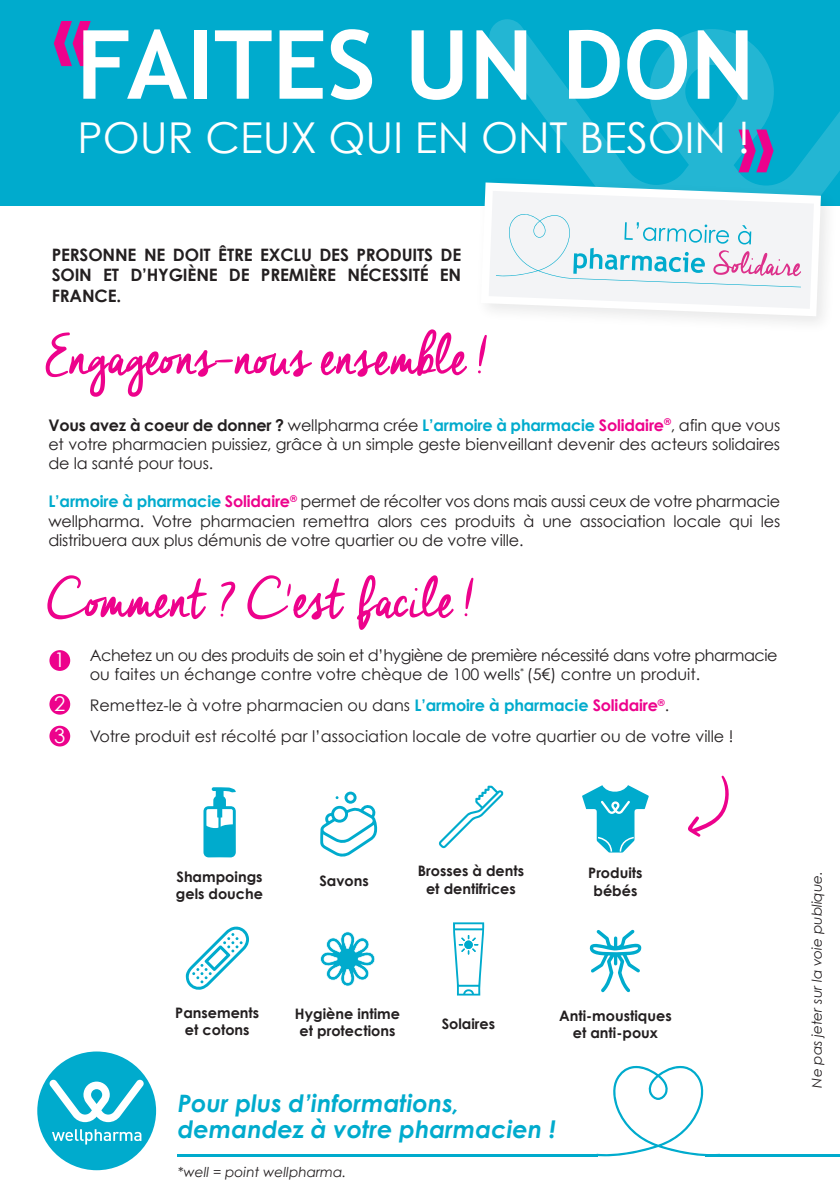
<style>
.page{position:relative;width:840px;height:1191px;background:#fff}
.page>*{position:absolute;margin:0;border:0;box-sizing:border-box;transform-origin:0 0}
.t1{font:700 95.6px "Trebuchet MS";color:#fff}
.t2{font:68px "Cheddar Jack";letter-spacing:-.025em;color:#ed028c}
.t3{font:42.6px "Century Gothic";color:#fff}
.t4{font:italic 700 24px/26.6px "Century Gothic";color:#00abcd}
.t5{font:20.2px/32.6px "Century Gothic";color:#fff}
.t6{font:700 17.2px/20.6px "Century Gothic";letter-spacing:-.01em;color:#231f20;text-align:justify}
.t7{font:16px/19.2px "Century Gothic";letter-spacing:-.01em;color:#231f20;text-align:justify}
.t8{font:16px/19.2px "Century Gothic";letter-spacing:-.03em;color:#231f20}
.t9{font:700 14.4px/17.4px "Century Gothic";color:#231f20;text-align:center}
.t10{font:italic 13.8px "Century Gothic";color:#231f20}
.s1{font-weight:700}
.s2{font-weight:700;color:#00abcd}
.s3{font-weight:700;color:#ed028c}
</style>
<div class="page">
<div style="left:0;top:0;width:839px;height:206px;background:#00abcd"></div>
<svg style="left:489px;top:19px;width:350px;height:152px"></svg>
<svg style="left:54px;top:21px;width:37px;height:45px"></svg>
<svg style="left:738px;top:130px;width:35px;height:41px"></svg>
<svg style="left:688px;top:775px;width:41px;height:62px"></svg>
<div style="left:37px;top:1051px;width:119px;height:119px;background:#00abcd;border-radius:50%"></div>
<svg style="left:50px;top:1079px;width:94px;height:65px"></svg>
<div style="left:49px;top:694px;width:21px;height:20px;background:#ed028c;border-radius:50%"></div>
<div style="left:49px;top:725px;width:21px;height:21px;background:#ed028c;border-radius:50%"></div>
<div style="left:49px;top:650px;width:21px;height:21px;background:#ed028c;border-radius:50%"></div>
<hr style="left:178px;top:1154px;width:419px;height:2px;background:#00abcd">
<hr style="left:704px;top:1154px;width:135px;height:2px;background:#00abcd">
<svg style="left:596px;top:1065px;width:123px;height:92px"></svg>
<svg style="left:186px;top:926px;width:63px;height:63px"></svg>
<svg style="left:203px;top:787px;width:33px;height:70px"></svg>
<svg style="left:320px;top:931px;width:55px;height:55px"></svg>
<div style="left:337px;top:948px;width:21px;height:21px;background:#00abcd;border-radius:50%"></div>
<svg style="left:453px;top:922px;width:31px;height:73px"></svg>
<svg style="left:589px;top:930px;width:52px;height:62px"></svg>
<svg style="left:320px;top:791px;width:57px;height:66px"></svg>
<svg style="left:438px;top:785px;width:65px;height:63px"></svg>
<svg style="left:582px;top:785px;width:66px;height:67px"></svg>
<img style="left:584px;top:171px;width:255px;height:151px">
<svg style="left:484px;top:182px;width:336px;height:134px"></svg>
<svg style="left:488px;top:191px;width:325px;height:118px"></svg>
<h1 class="t1" style="left:76px;top:5px;width:679px">FAITES UN DON</h1>
<h3 class="t3" style="left:78px;top:112px;width:674px">POUR CEUX QUI EN ONT BESOIN !</h3>
<p class="t6" style="left:52px;top:244px;width:411px">PERSONNE NE DOIT ÊTRE EXCLU DES PRODUITS DE SOIN ET D’HYGIÈNE DE PREMIÈRE NÉCESSITÉ EN FRANCE.</p>
<h2 class="t2" style="left:45px;top:318px;width:443px">Engageons-nous ensemble !</h2>
<p class="t7" style="left:48px;top:415px;width:733px"><span class="s1">Vous avez à coeur de donner ?</span> wellpharma crée <span class="s2">L’armoire à pharmacie</span> <span class="s3">Solidaire</span><sup>®</sup>, afin que vous et votre pharmacien puissiez, grâce à un simple geste bienveillant devenir des acteurs solidaires de la santé pour tous.</p>
<p class="t7" style="left:48px;top:492px;width:733px"><span class="s2">L’armoire à pharmacie</span> <span class="s3">Solidaire</span><sup>®</sup> permet de récolter vos dons mais aussi ceux de votre pharmacie wellpharma. Votre pharmacien remettra alors ces produits à une association locale qui les distribuera aux plus démunis de votre quartier ou de votre ville.</p>
<h2 class="t2" style="left:47px;top:561px;width:428px">Comment ? C'est facile !</h2>
<p class="t5" style="left:54px;top:643px;width:13px">1</p>
<p class="t5" style="left:54px;top:687px;width:13px">2<br>3</p>
<p class="t8" style="left:90px;top:645px;width:688px">Achetez un ou des produits de soin et d’hygiène de première nécessité dans votre pharmacie ou faites un échange contre votre chèque de 100 wells<sup>*</sup> (5€) contre un produit.</p>
<p class="t7" style="left:90px;top:689px;width:645px;line-height:30.8px">Remettez-le à votre pharmacien ou dans <span class="s2">L’armoire à pharmacie</span> <span class="s3">Solidaire</span><sup>®</sup>.<br>Votre produit est récolté par l’association locale de votre quartier ou de votre ville !</p>
<p class="t9" style="left:176px;top:868px;width:89px;text-align:left">Shampoings gels douche</p>
<p class="t9" style="left:319px;top:871px;width:51px">Savons</p>
<p class="t9" style="left:417px;top:862px;width:108px">Brosses à dents et dentifrices</p>
<p class="t9" style="left:588px;top:864px;width:56px">Produits bébés</p>
<p class="t9" style="left:175px;top:1003px;width:85px">Pansements et cotons</p>
<p class="t9" style="left:295px;top:1004px;width:107px">Hygiène intime et protections</p>
<p class="t9" style="left:441px;top:1014px;width:55px">Solaires</p>
<p class="t9" style="left:558px;top:1006px;width:114px">Anti-moustiques et anti-poux</p>
<h3 class="t4" style="left:177px;top:1088px;width:379px">Pour plus d’informations, demandez à votre pharmacien !</h3>
<p class="t10" style="left:177px;top:1163px;width:170px">*well = point wellpharma.</p>
<p class="t10" style="left:808px;top:1087px;width:218px;rotate:-90deg">Ne pas jeter sur la voie publique.</p>
</div>
